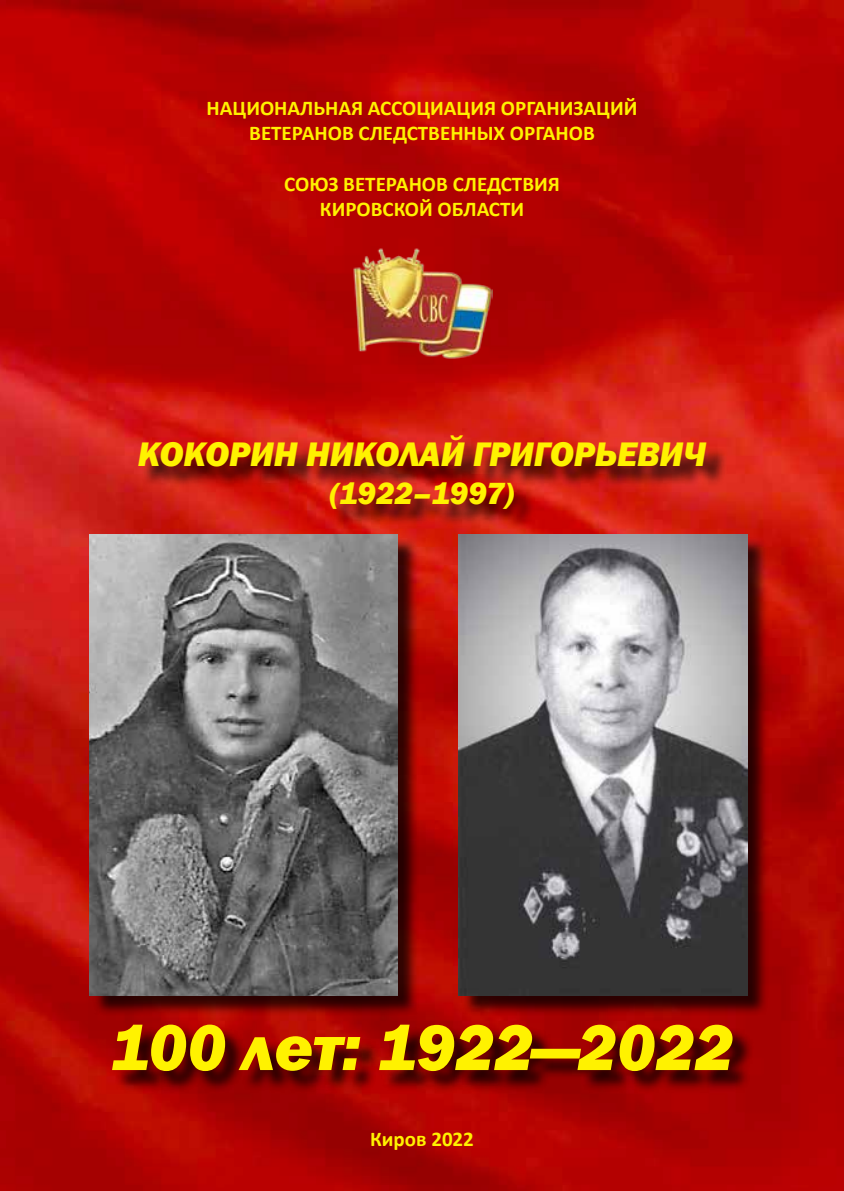
<style>
.page{position:relative;width:844px;height:1191px;background:#fff}
.page>*{position:absolute;margin:0;border:0;box-sizing:border-box;transform-origin:0 0}
.t1{font:italic 800 66.5px "Franklin Gothic";color:#fff200}
.t2{font:italic 800 35px "Franklin Gothic";color:#fff200}
.t3{font:italic 800 31.5px "Franklin Gothic";color:#fff200}
.t4{font:700 21px/25.2px "Calibri";color:#fff200;text-align:center}
</style>
<div class="page">
<img style="left:0;top:0;width:843px;height:1191px">
<div style="left:92px;top:537px;width:327px;height:480px;background:#000;opacity:.75"></div>
<img style="left:90px;top:534px;width:307px;height:461px">
<div style="left:461px;top:537px;width:307px;height:480px;background:#000;opacity:.75"></div>
<img style="left:459px;top:534px;width:288px;height:461px">
<div style="left:142px;top:438px;width:585px;height:92px;background:#000;opacity:.75"></div>
<div style="left:115px;top:1027px;width:639px;height:66px;background:#000;opacity:.75"></div>
<img style="left:351px;top:246px;width:141px;height:113px">
<p class="t4" style="left:206px;top:95px;width:432px">НАЦИОНАЛЬНАЯ АССОЦИАЦИЯ ОРГАНИЗАЦИЙ<br>ВЕТЕРАНОВ СЛЕДСТВЕННЫХ ОРГАНОВ</p>
<p class="t4" style="left:284px;top:171px;width:277px">СОЮЗ ВЕТЕРАНОВ СЛЕДСТВИЯ<br>КИРОВСКОЙ ОБЛАСТИ</p>
<h2 class="t2" style="left:138px;top:431px;width:569px">КОКОРИН НИКОЛАЙ ГРИГОРЬЕВИЧ</h2>
<h3 class="t3" style="left:330px;top:473px;width:185px">(1922–1997)</h3>
<h1 class="t1" style="left:110px;top:1004px;width:624px">100 лет: 1922—2022</h1>
<p class="t4" style="left:370px;top:1126px;width:105px">Киров 2022</p>
</div>
